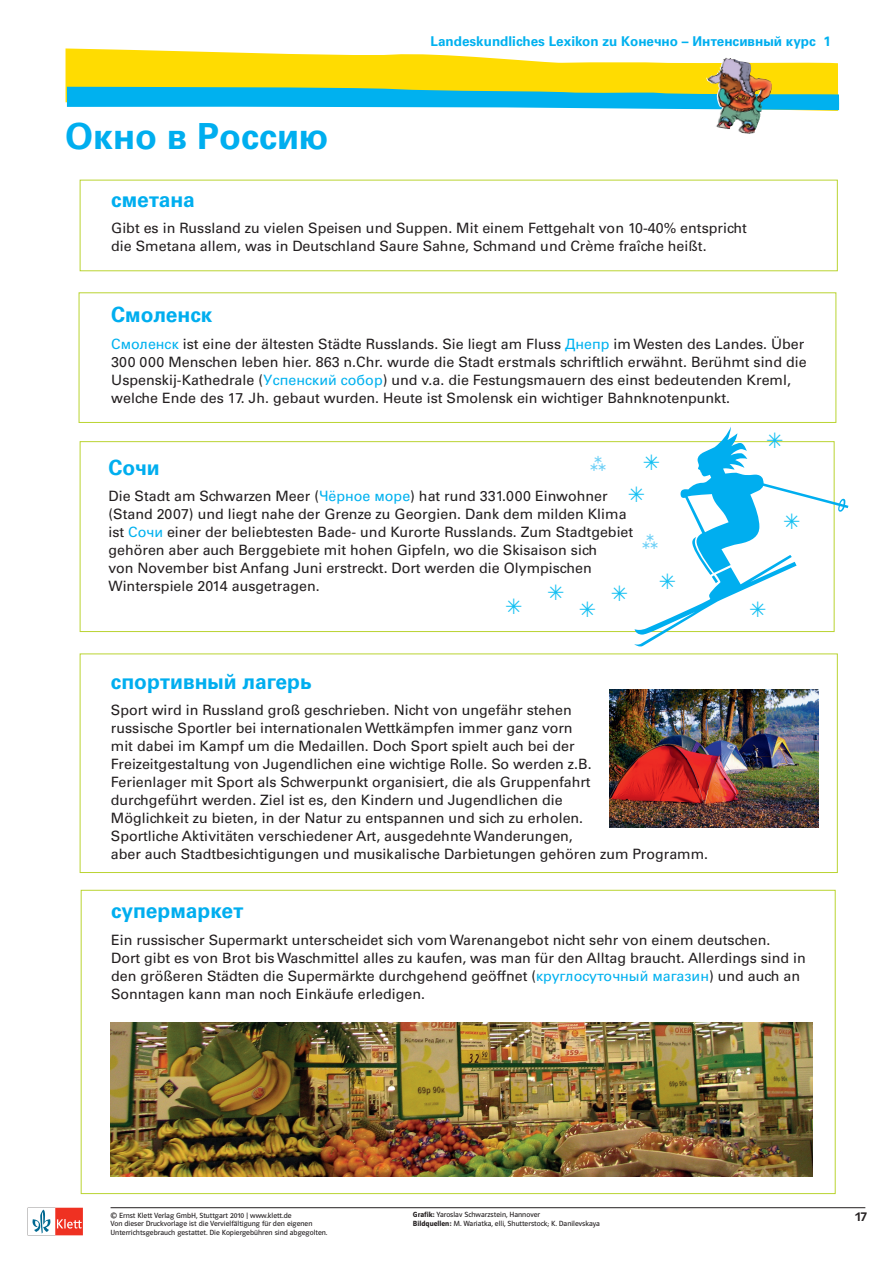
<style>
.page{position:relative;width:893px;height:1263px;background:#fff}
.page>*{position:absolute;margin:0;border:0;box-sizing:border-box;transform-origin:0 0}
.t1{font:700 36px "Univers Cyr";color:#00aeef}
.t2{font:700 21px "Univers Cyr";color:#00aeef}
.t3{font:500 14.25px/18px "Univers CE";color:#231f20}
.t4{font:700 13.5px "Univers CE";color:#00b1ef}
.t5{font:13.5px "Polo ST11 K Krftg";color:#231f20}
.t6{font:7.5px/8.9px "Polo ST11 K Buch";color:#231f20}
.s1{font-family:"Univers Cyr"}
.s2{font-family:"Univers Cyr";color:#00aeef}
.s3{font-family:"Univers Cyr";font-weight:400;color:#00b1ef}
.s4{font-family:"Polo ST11 K Hfett"}
</style>
<div class="page">
<hr style="left:111px;top:1207px;width:754px;height:1px;background:#231f20">
<svg style="left:32px;top:1208px;width:51px;height:27px"></svg>
<svg style="left:66px;top:48px;width:772px;height:63px;fill:#ffdc01"></svg>
<svg style="left:67px;top:87px;width:772px;height:23px;background:#3bbed1"></svg>
<img style="left:706px;top:56px;width:66px;height:78px">
<div style="left:80px;top:180px;width:758px;height:91px;border:1px solid #bad432"></div>
<div style="left:79px;top:292px;width:757px;height:131px;border:1px solid #bad432"></div>
<div style="left:80px;top:653px;width:758px;height:220px;border:1px solid #bad432"></div>
<img style="left:610px;top:689px;width:209px;height:138px">
<img style="left:111px;top:1023px;width:701px;height:153px">
<svg style="left:634px;top:441px;width:201px;height:191px"></svg>
<svg style="left:642px;top:533px;width:16px;height:16px"></svg>
<svg style="left:634px;top:487px;width:10px;height:15px"></svg>
<svg style="left:644px;top:454px;width:15px;height:15px"></svg>
<svg style="left:767px;top:441px;width:15px;height:7px"></svg>
<svg style="left:750px;top:601px;width:15px;height:16px"></svg>
<svg style="left:660px;top:574px;width:15px;height:15px"></svg>
<svg style="left:784px;top:513px;width:15px;height:16px"></svg>
<h1 class="t1" style="left:65px;top:115px;width:265px">Окно в Россию</h1>
<p class="t4" style="left:431px;top:33px;width:402px">Landeskundliches Lexikon zu <span class="s1">Kонечно –</span> <span class="s2">Интенсивный курс</span> 1</p>
<h2 class="t2" style="left:111px;top:187px;width:85px">сметана</h2>
<p class="t3" style="left:111px;top:219px;width:637px">Gibt es in Russland zu vielen Speisen und Suppen. Mit einem Fettgehalt von 10-40% entspricht die Smetana allem, was in Deutschland Saure Sahne, Schmand und Crème fraîche heißt.</p>
<h2 class="t2" style="left:111px;top:303px;width:103px">Смоленск</h2>
<p class="t3" style="left:111px;top:335px;width:697px"><span class="s3">Смоленск</span> ist eine der ältesten Städte Russlands. Sie liegt am Fluss <span class="s3">Днепр</span> im Westen des Landes. Über 300 000 Menschen leben hier. 863 n.Chr. wurde die Stadt erstmals schriftlich erwähnt. Berühmt sind die Uspenskij-Kathedrale (<span class="s3">Успенский собор</span>) und v.a. die Festungsmauern des einst bedeutenden Kreml, welche Ende des 17. Jh. gebaut wurden. Heute ist Smolensk ein wichtiger Bahnknotenpunkt.</p>
<h2 class="t2" style="left:108px;top:455px;width:53px">Сочи</h2>
<p class="t3" style="left:108px;top:488px;width:526px">Die Stadt am Schwarzen Meer (<span class="s3">Чёрное море</span>) hat rund 331.000 Einwohner (Stand 2007) und liegt nahe der Grenze zu Georgien. Dank dem milden Klima ist <span class="s3">Сочи</span> einer der beliebtesten Bade- und Kurorte Russlands. Zum Stadtgebiet gehören aber auch Berggebiete mit hohen Gipfeln, wo die Skisaison sich<br>von November bist Anfang Juni erstreckt. Dort werden die Olympischen Winterspiele 2014 ausgetragen.</p>
<h2 class="t2" style="left:111px;top:669px;width:202px">спортивный лагерь</h2>
<p class="t3" style="left:111px;top:702px;width:599px">Sport wird in Russland groß geschrieben. Nicht von ungefähr stehen<br>russische Sportler bei internationalen Wettkämpfen immer ganz vorn<br>mit dabei im Kampf um die Medaillen. Doch Sport spielt auch bei der<br>Freizeitgestaltung von Jugendlichen eine wichtige Rolle. So werden z.B.<br>Ferienlager mit Sport als Schwerpunkt organisiert, die als Gruppenfahrt<br>durchgeführt werden. Ziel ist es, den Kindern und Jugendlichen die<br>Möglichkeit zu bieten, in der Natur zu entspannen und sich zu erholen.<br>Sportliche Aktivitäten verschiedener Art, ausgedehnte Wanderungen,<br>aber auch Stadtbesichtigungen und musikalische Darbietungen gehören zum Programm.</p>
<h2 class="t2" style="left:111px;top:899px;width:134px">супермаркет</h2>
<p class="t3" style="left:111px;top:931px;width:696px">Ein russischer Supermarkt unterscheidet sich vom Warenangebot nicht sehr von einem deutschen.<br>Dort gibt es von Brot bis Waschmittel alles zu kaufen, was man für den Alltag braucht. Allerdings sind in den größeren Städten die Supermärkte durchgehend geöffnet (<span class="s3">круглосуточный магазин</span>) und auch an Sonntagen kann man noch Einkäufe erledigen.</p>
<p class="t6" style="left:111px;top:1211px;width:218px">© Ernst Klett Verlag GmbH, Stuttgart 2010 | www.klett.de<br>Von dieser Druckvorlage ist die Vervielfältigung für den eigenen<br>Unterrichtsgebrauch gestattet. Die Kopiergebühren sind abgegolten.</p>
<p class="t6" style="left:413px;top:1210px;width:188px"><span class="s4">Grafik:</span> Yaroslav Schwarzstein, Hannover<br><span class="s4">Bildquellen:</span> M. Wariatka, elli, Shutterstock; K. Danilevskaya</p>
<p class="t5" style="left:855px;top:1209px;width:13px">17</p>
</div>
